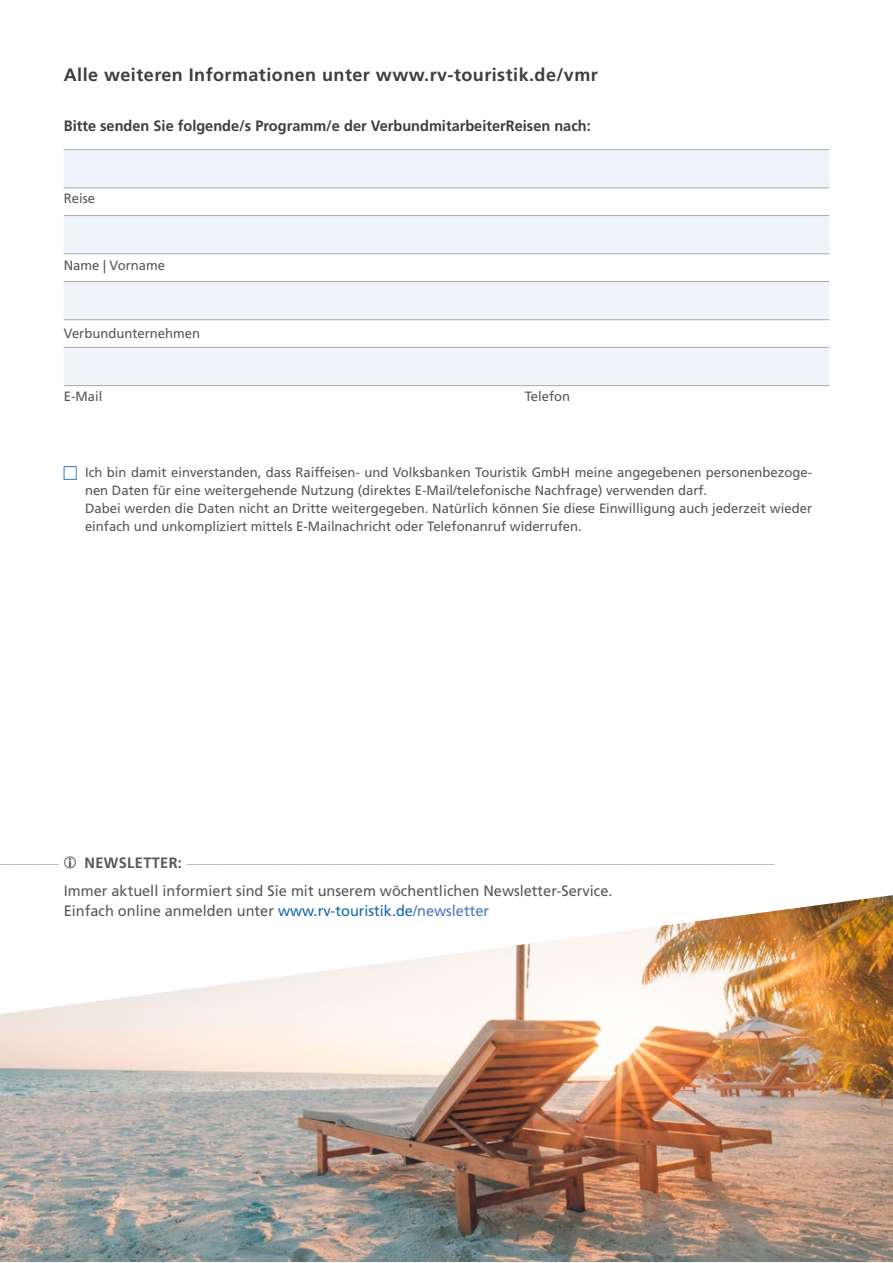
<style>
.page{position:relative;width:893px;height:1263px;background:#fff}
.page>*{position:absolute;margin:0;border:0;box-sizing:border-box;transform-origin:0 0}
.Fließtext{font:700 18px "Frutiger LT Pro";letter-spacing:.025em;color:#3e3e3f}
.Tag_Route{font:15px/19.8px "Frutiger LT Pro";color:#57585a}
.ft_Route{font:700 15px "Frutiger LT Pro";color:#3e3e3f}
.ft_Route-2{font:13.5px/18px "Frutiger LT Pro";color:#57585a}
.Schrift_in_blauen_Ba{font:300 13.5px "Frutiger LT Pro";color:#a8a9ad}
.s1{font-weight:700;font-size:15px;color:#57585a}
.s2{color:#1465b2}
.s3{color:#4a79bd}
</style>
<div class="page">
<svg style="left:64px;top:150px;width:765px;height:235px;fill:#f0f3f9"></svg>
<hr style="left:64px;top:149px;width:765px;height:1px;background:#a8a9ad">
<hr style="left:64px;top:188px;width:765px;height:1px;background:#a8a9ad">
<hr style="left:64px;top:215px;width:765px;height:1px;background:#a8a9ad">
<hr style="left:64px;top:254px;width:765px;height:1px;background:#a8a9ad">
<hr style="left:64px;top:281px;width:765px;height:1px;background:#a8a9ad">
<hr style="left:64px;top:319px;width:765px;height:1px;background:#a8a9ad">
<hr style="left:64px;top:347px;width:765px;height:1px;background:#a8a9ad">
<hr style="left:64px;top:385px;width:765px;height:1px;background:#a8a9ad">
<img style="left:0;top:895px;width:893px;height:367px">
<p class="Fließtext" style="left:64px;top:64px;width:536px">Alle weiteren Informationen unter www.rv-touristik.de/vmr</p>
<p class="ft_Route" style="left:64px;top:116px;width:528px">Bitte senden Sie folgende/s Programm/e der VerbundmitarbeiterReisen nach:</p>
<p class="ft_Route-2" style="left:64px;top:189px;width:33px">Reise</p>
<p class="ft_Route-2" style="left:64px;top:256px;width:103px">Name | Vorname</p>
<p class="ft_Route-2" style="left:64px;top:324px;width:138px">Verbundunternehmen</p>
<p class="ft_Route-2" style="left:64px;top:387px;width:40px">E-Mail</p>
<p class="ft_Route-2" style="left:525px;top:387px;width:47px">Telefon</p>
<p class="ft_Route-2" style="left:85px;top:463px;width:728px">Ich bin damit einverstanden, dass Raiffeisen- und Volksbanken Touristik GmbH meine angegebenen personenbezoge&shy;nen Daten für eine weitergehende Nutzung (direktes E-Mail/telefonische Nachfrage) verwenden darf.</p>
<p class="ft_Route-2" style="left:85px;top:499px;width:728px">Dabei werden die Daten nicht an Dritte weitergegeben. Natürlich können Sie diese Einwilligung auch jederzeit wieder einfach und unkompliziert mittels E-Mailnachricht oder Telefonanruf widerrufen.</p>
<p class="Schrift_in_blauen_Ba" style="left:-2px;top:855px;width:62px">–––––––––</p>
<p class="Schrift_in_blauen_Ba" style="left:85px;top:855px;width:691px"><span class="s1">NEWSLETTER:</span> –––––––––––––––––––––––––––––––––––––––––––––––––––––––––––––––––––––––––––––––––––––––</p>
<p class="Tag_Route" style="left:64px;top:881px;width:550px">Immer aktuell informiert sind Sie mit unserem wöchentlichen Newsletter-Service.<br>Einfach online anmelden unter <span class="s2">www.rv-touristik.de</span><span class="s3">/newsletter</span></p>
</div>
